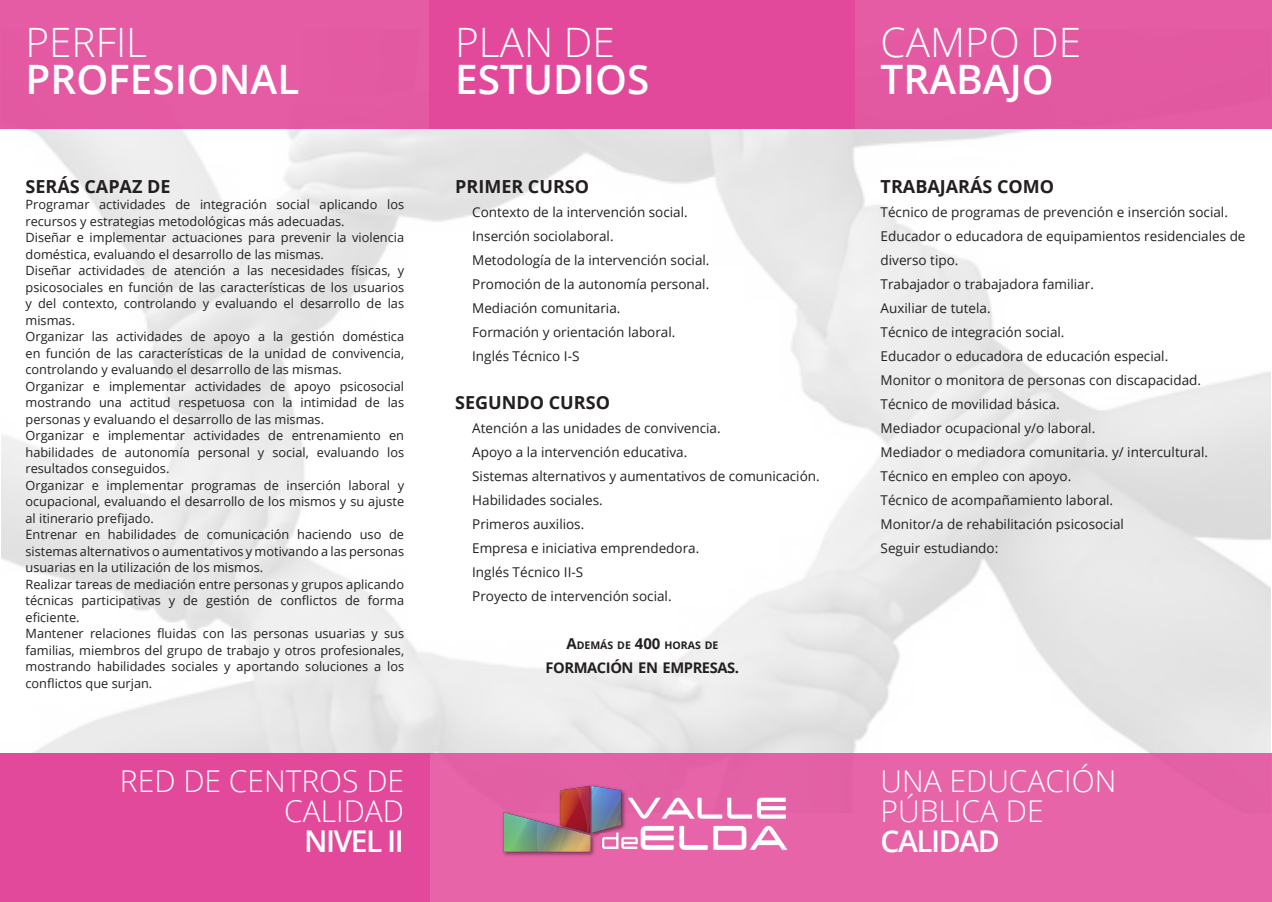
<style>
.page{position:relative;width:1272px;height:902px;background:#fff}
.page>*{position:absolute;margin:0;border:0;box-sizing:border-box;transform-origin:0 0}
.t1{font:600 40.5px "Open Sans";color:#fff}
.t2{font:300 40.5px "Open Sans";color:#fff}
.t3{font:300 30px/30px "Open Sans";color:#fff}
.t4{font:600 30px "Open Sans";letter-spacing:-.05em;color:#fff}
.t5{font:700 18px "Open Sans";color:#231f20}
.t6{font:700 14.7px "Open Sans";letter-spacing:-.03em;color:#231f20}
.t7{font:13.5px/24px "Open Sans";color:#231f20}
.t8{font:12.75px/16.5px "Open Sans";color:#231f20;text-align:justify}
.t9{font:700 10.5px "Open Sans";color:#231f20}
.s1{font-size:15px}
</style>
<div class="page">
<div style="left:0;top:753px;width:429px;height:148px;background:#e3499a"></div>
<div style="left:0;top:0;width:429px;height:129px;background:#e55ba4"></div>
<div style="left:429px;top:0;width:426px;height:129px;background:#e3499a"></div>
<div style="left:429px;top:753px;width:842px;height:148px;background:#e764a9"></div>
<div style="left:855px;top:0;width:416px;height:129px;background:#e358a1"></div>
<img style="left:502px;top:784px;width:286px;height:72px">
<p class="t2" style="left:26px;top:14px;width:123px">PERFIL</p>
<p class="t1" style="left:26px;top:52px;width:275px">PROFESIONAL</p>
<p class="t5" style="left:26px;top:173px;width:147px">SERÁS CAPAZ DE</p>
<p class="t8" style="left:26px;top:196px;width:380px">Programar actividades de integración social aplicando los recursos y estrategias metodológicas más adecuadas.</p>
<p class="t8" style="left:26px;top:229px;width:380px">Diseñar e implementar actuaciones para prevenir la violencia doméstica, evaluando el desarrollo de las mismas.</p>
<p class="t8" style="left:26px;top:262px;width:380px">Diseñar actividades de atención a las necesidades físicas, y psicosociales en función de las características de los usuarios y del contexto, controlando y evaluando el desarrollo de las mismas.</p>
<p class="t8" style="left:26px;top:328px;width:380px">Organizar las actividades de apoyo a la gestión doméstica en función de las características de la unidad de convivencia, controlando y evaluando el desarrollo de las mismas.</p>
<p class="t8" style="left:26px;top:377px;width:380px">Organizar e implementar actividades de apoyo psicosocial mostrando una actitud respetuosa con la intimidad de las personas y evaluando el desarrollo de las mismas.</p>
<p class="t8" style="left:26px;top:427px;width:380px">Organizar e implementar actividades de entrenamiento en habilidades de autonomía personal y social, evaluando los resultados conseguidos.</p>
<p class="t8" style="left:26px;top:476px;width:380px">Organizar e implementar programas de inserción laboral y ocupacional, evaluando el desarrollo de los mismos y su ajuste al itinerario prefijado.</p>
<p class="t8" style="left:26px;top:526px;width:380px">Entrenar en habilidades de comunicación haciendo uso de sistemas alternativos o aumentativos y motivando a las personas usuarias en la utilización de los mismos.</p>
<p class="t8" style="left:26px;top:575px;width:380px">Realizar tareas de mediación entre personas y grupos aplicando técnicas participativas y de gestión de conflictos de forma eficiente.</p>
<p class="t8" style="left:26px;top:625px;width:380px">Mantener relaciones fluidas con las personas usuarias y sus familias, miembros del grupo de trabajo y otros profesionales, mostrando habilidades sociales y aportando soluciones a los conflictos que surjan.</p>
<p class="t3" style="left:120px;top:765px;width:286px;text-align:right">RED DE CENTROS DE<br>CALIDAD</p>
<p class="t4" style="left:304px;top:820px;width:101px">NIVEL II</p>
<p class="t2" style="left:455px;top:14px;width:161px">PLAN DE</p>
<p class="t1" style="left:455px;top:52px;width:196px">ESTUDIOS</p>
<p class="t5" style="left:455px;top:173px;width:135px">PRIMER CURSO</p>
<p class="t7" style="left:472px;top:199px;width:217px">Contexto de la intervención social.</p>
<p class="t7" style="left:472px;top:223px;width:143px">Inserción sociolaboral.</p>
<p class="t7" style="left:472px;top:247px;width:239px">Metodología de la intervención social.</p>
<p class="t7" style="left:472px;top:271px;width:238px">Promoción de la autonomía personal.</p>
<p class="t7" style="left:472px;top:295px;width:150px">Mediación comunitaria.</p>
<p class="t7" style="left:472px;top:319px;width:205px">Formación y orientación laboral.</p>
<p class="t7" style="left:472px;top:343px;width:109px">Inglés Técnico I-S</p>
<p class="t5" style="left:455px;top:389px;width:156px">SEGUNDO CURSO</p>
<p class="t7" style="left:472px;top:415px;width:250px">Atención a las unidades de convivencia.</p>
<p class="t7" style="left:472px;top:439px;width:216px">Apoyo a la intervención educativa.</p>
<p class="t7" style="left:472px;top:463px;width:349px">Sistemas alternativos y aumentativos de comunicación.</p>
<p class="t7" style="left:472px;top:487px;width:132px">Habilidades sociales.</p>
<p class="t7" style="left:472px;top:511px;width:114px">Primeros auxilios.</p>
<p class="t7" style="left:472px;top:535px;width:229px">Empresa e iniciativa emprendedora.</p>
<p class="t7" style="left:472px;top:559px;width:112px">Inglés Técnico II-S</p>
<p class="t7" style="left:472px;top:583px;width:201px">Proyecto de intervención social.</p>
<p class="t9" style="left:566px;top:637px;width:153px"><span class="s1">A</span>DEMÁS DE <span class="s1">400</span> HORAS DE</p>
<p class="t6" style="left:545px;top:657px;width:195px">FORMACIÓN EN EMPRESAS<span class="s1">.</span></p>
<p class="t2" style="left:880px;top:14px;width:202px">CAMPO DE</p>
<p class="t1" style="left:880px;top:52px;width:175px">TRABAJO</p>
<p class="t5" style="left:880px;top:173px;width:175px">TRABAJARÁS COMO</p>
<p class="t7" style="left:880px;top:199px;width:349px">Técnico de programas de prevención e inserción social.</p>
<p class="t7" style="left:880px;top:223px;width:366px">Educador o educadora de equipamientos residenciales de diverso tipo.</p>
<p class="t7" style="left:880px;top:271px;width:215px">Trabajador o trabajadora familiar.</p>
<p class="t7" style="left:880px;top:295px;width:111px">Auxiliar de tutela.</p>
<p class="t7" style="left:880px;top:319px;width:185px">Técnico de integración social.</p>
<p class="t7" style="left:880px;top:343px;width:289px">Educador o educadora de educación especial.</p>
<p class="t7" style="left:880px;top:367px;width:322px">Monitor o monitora de personas con discapacidad.</p>
<p class="t7" style="left:880px;top:391px;width:181px">Técnico de movilidad básica.</p>
<p class="t7" style="left:880px;top:415px;width:216px">Mediador ocupacional y/o laboral.</p>
<p class="t7" style="left:880px;top:439px;width:329px">Mediador o mediadora comunitaria. y/ intercultural.</p>
<p class="t7" style="left:880px;top:463px;width:192px">Técnico en empleo con apoyo.</p>
<p class="t7" style="left:880px;top:487px;width:234px">Técnico de acompañamiento laboral.</p>
<p class="t7" style="left:880px;top:511px;width:245px">Monitor/a de rehabilitación psicosocial</p>
<p class="t7" style="left:880px;top:535px;width:119px">Seguir estudiando:</p>
<p class="t3" style="left:880px;top:765px;width:237px">UNA EDUCACIÓN<br>PÚBLICA DE</p>
<p class="t4" style="left:880px;top:820px;width:121px">CALIDAD</p>
</div>
